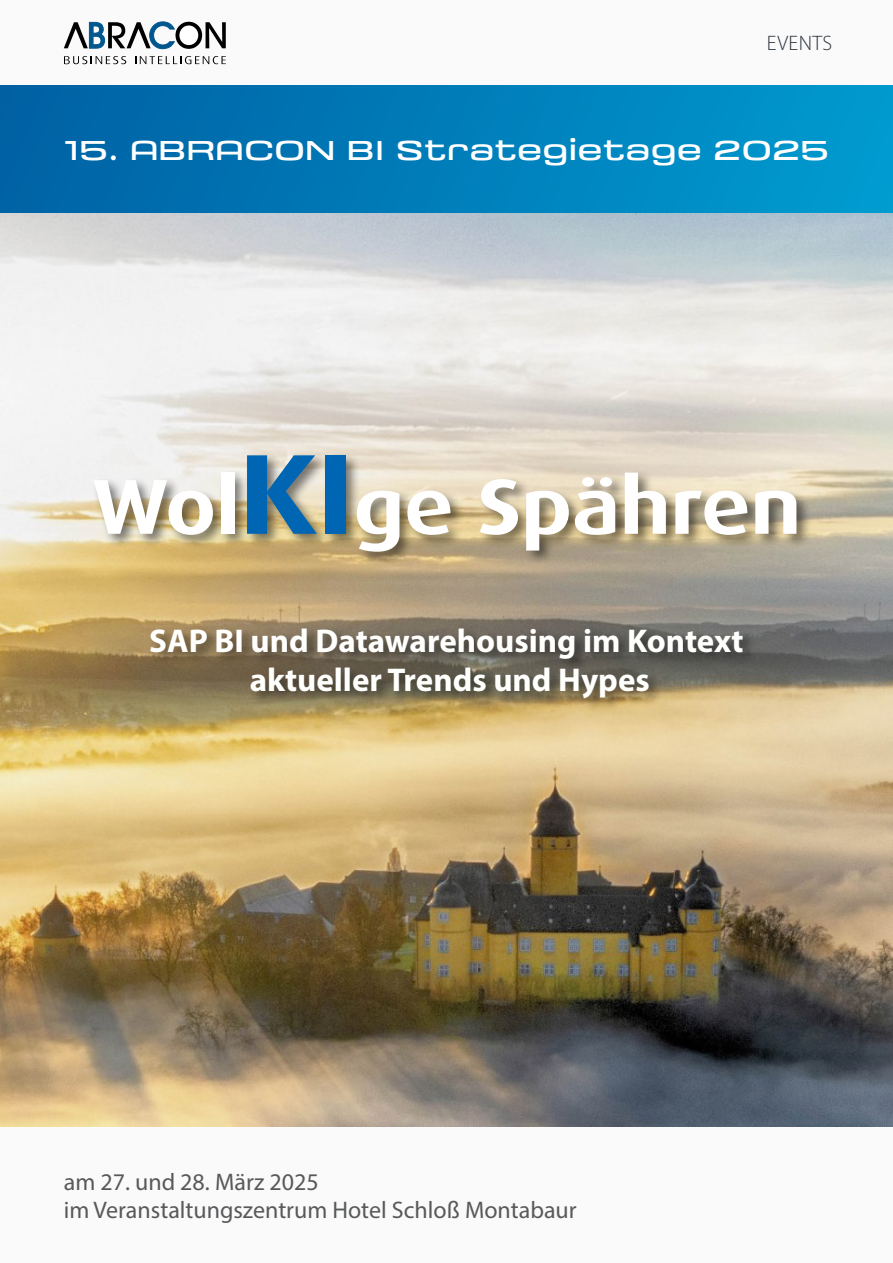
<style>
.page{position:relative;width:893px;height:1263px;background:#fafafa}
.page>*{position:absolute;margin:0;border:0;box-sizing:border-box;transform-origin:0 0}
.t1{font:700 78px "Dax Wide";color:#fff}
.t2{font:700 33px/39.6px "Myriad Pro";color:#fffffe;text-align:center}
.t3{font:expanded 27.75px "Saturn";letter-spacing:.02em;color:#fff}
.t4{font:24px/28.8px "Myriad Pro";color:#58595b}
.t5{font:300 21px "Myriad Pro";letter-spacing:.02em;color:#2a343c}
.s1{font-size:114px;color:#0066b3}
</style>
<div class="page">
<img style="left:0;top:213px;width:893px;height:914px">
<div style="left:149px;top:624px;width:609px;height:89px;background:#000;opacity:.5"></div>
<div style="left:91px;top:452px;width:721px;height:115px;background:#000;opacity:.5"></div>
<svg style="left:64px;top:56px;width:62px;height:8px"></svg>
<svg style="left:135px;top:56px;width:91px;height:8px"></svg>
<svg style="left:64px;top:22px;width:162px;height:27px"></svg>
<div style="left:0;top:85px;width:893px;height:128px;background:linear-gradient(to right,#0060a3,#009bd0)"></div>
<p class="t5" style="left:767px;top:32px;width:67px">EVENTS</p>
<p class="t3" style="left:64px;top:133px;width:767px">15. ABRACON BI Strategietage 2025</p>
<h1 class="t1" style="left:92px;top:462px;width:711px">Wol<span class="s1">KI</span>ge Spähren</h1>
<h2 class="t2" style="left:149px;top:620px;width:596px">SAP BI und Datawarehousing im Kontext aktueller Trends und Hypes</h2>
<p class="t4" style="left:64px;top:1167px;width:514px">am 27. und 28. März 2025<br>im Veranstaltungszentrum Hotel Schloß Montabaur</p>
</div>
